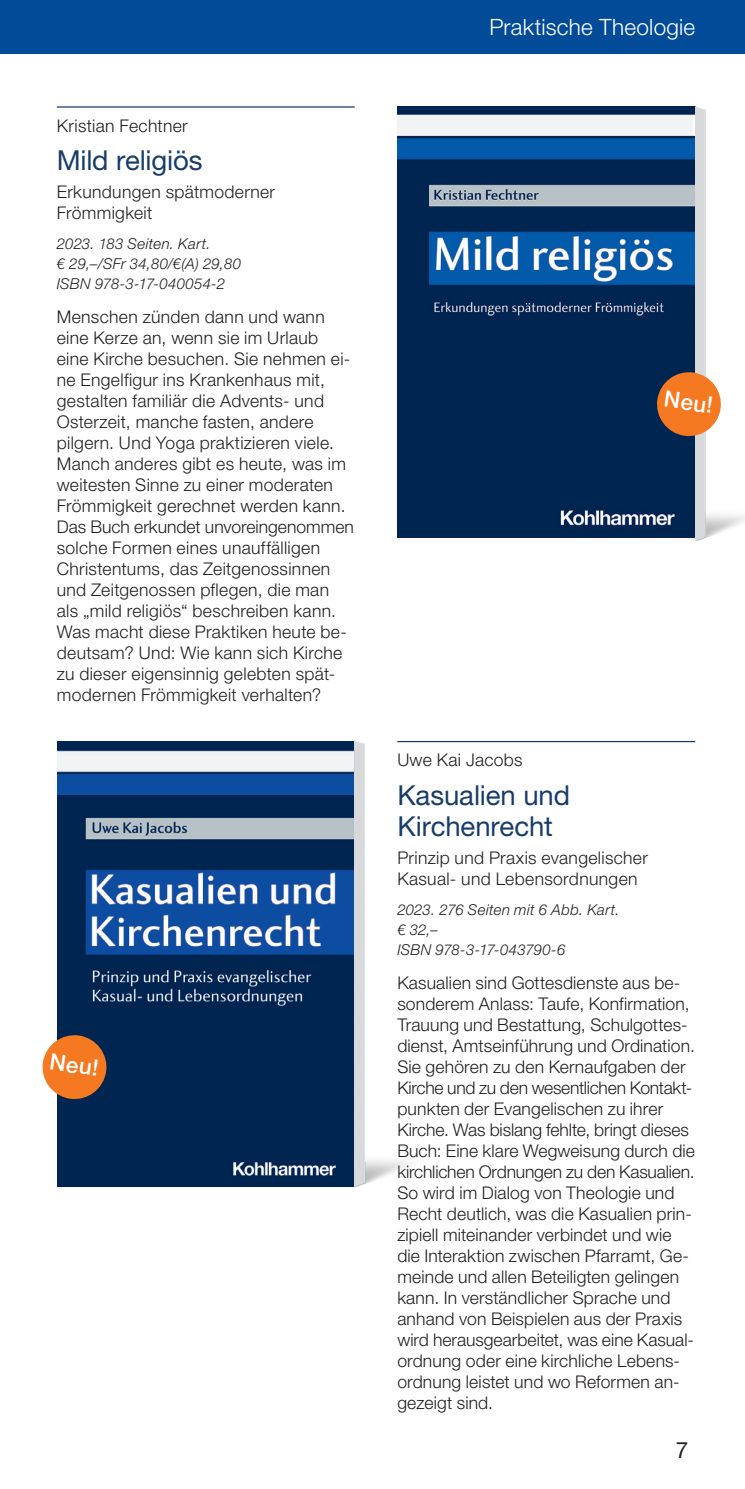
<style>
.page{position:relative;width:745px;height:1489px;background:#fff}
.page>*{position:absolute;margin:0;border:0;box-sizing:border-box;transform-origin:0 0}
.t1{font:27.5px/31.2px "Helvetica Neue LT Pro";letter-spacing:-.005em;color:#173c6a}
.t2{font:300 22.5px "Helvetica Neue LT Pro";letter-spacing:.01em;color:#fff}
.t3{font:500 22.5px "Helvetica Neue LT Pro";color:#fff}
.t4{font:22.5px "Helvetica Neue LT Pro";color:#231f20}
.t5{font:300 17.5px/21px "Helvetica Neue LT Pro";letter-spacing:.01em;color:#231f20}
.t6{font:italic 300 15px/20px "Helvetica Neue LT Pro";letter-spacing:.015em;color:#231f20}
</style>
<div class="page">
<div style="left:0;top:0;width:744px;height:53px;background:#024b99"></div>
<img style="left:397px;top:107px;width:297px;height:431px">
<img style="left:57px;top:741px;width:388px;height:445px">
<hr style="left:57px;top:106px;width:297px;height:2px;background:#173c6a">
<hr style="left:397px;top:741px;width:297px;height:1px;background:#173c6a">
<img style="left:694px;top:106px;width:50px;height:434px">
<div style="left:397px;top:115px;width:295px;height:24px;background:#f2f3f4"></div>
<svg style="left:57px;top:749px;width:297px;height:25px;fill:#f2f3f4"></svg>
<svg style="left:42px;top:1033px;width:66px;height:68px;background:#c87841"></svg>
<svg style="left:654px;top:370px;width:68px;height:68px;background:#c97b46"></svg>
<p class="t5" style="left:57px;top:114px;width:132px">Kristian Fechtner</p>
<h1 class="t1" style="left:57px;top:144px;width:147px">Mild religiös</h1>
<p class="t5" style="left:57px;top:181px;width:220px">Erkundungen spätmoderner<br>Frömmigkeit</p>
<p class="t6" style="left:57px;top:234px;width:186px">2023. 183 Seiten. Kart.<br>€ 29,–/SFr 34,80/€(A) 29,80<br>ISBN 978-3-17-040054-2</p>
<p class="t5" style="left:57px;top:306px;width:298px">Menschen zünden dann und wann eine Kerze an, wenn sie im Urlaub eine Kirche besuchen. Sie nehmen ei&shy;ne Engelfigur ins Krankenhaus mit, gestalten familiär die Advents- und Osterzeit, manche fasten, andere pilgern. Und Yoga praktizieren viele.<br>Manch anderes gibt es heute, was im weitesten Sinne zu einer moderaten Frömmigkeit gerechnet werden kann.<br>Das Buch erkundet unvoreingenommen solche Formen eines unauffälligen Christentums, das Zeitgenossinnen und Zeitgenossen pflegen, die man als „mild religiös“ beschreiben kann.<br>Was macht diese Praktiken heute be&shy;deutsam? Und: Wie kann sich Kirche zu dieser eigensinnig gelebten spät&shy;modernen Frömmigkeit verhalten?</p>
<p class="t3" style="left:52px;top:1047px;width:50px;rotate:8deg">Neu!</p>
<p class="t2" style="left:489px;top:13px;width:207px">Praktische Theologie</p>
<p class="t3" style="left:665px;top:385px;width:50px;rotate:8deg">Neu!</p>
<p class="t5" style="left:397px;top:749px;width:127px">Uwe Kai Jacobs</p>
<h1 class="t1" style="left:397px;top:778px;width:174px">Kasualien und<br>Kirchenrecht</h1>
<p class="t5" style="left:397px;top:846px;width:252px">Prinzip und Praxis evangelischer<br>Kasual- und Lebensordnungen</p>
<p class="t6" style="left:397px;top:899px;width:224px">2023. 276 Seiten mit 6 Abb. Kart. € 32,–<br>ISBN 978-3-17-043790-6</p>
<p class="t5" style="left:397px;top:971px;width:299px">Kasualien sind Gottesdienste aus be&shy;sonderem Anlass: Taufe, Konfirmation, Trauung und Bestattung, Schulgottes&shy;dienst, Amtseinführung und Ordination.<br>Sie gehören zu den Kernaufgaben der Kirche und zu den wesentlichen Kontakt&shy;punkten der Evangelischen zu ihrer Kirche. Was bislang fehlte, bringt dieses Buch: Eine klare Wegweisung durch die kirchlichen Ordnungen zu den Kasualien.<br>So wird im Dialog von Theologie und Recht deutlich, was die Kasualien prin&shy;zipiell miteinander verbindet und wie die Interaktion zwischen Pfarramt, Ge&shy;meinde und allen Beteiligten gelingen kann. In verständlicher Sprache und anhand von Beispielen aus der Praxis wird herausgearbeitet, was eine Kasual&shy;ordnung oder eine kirchliche Lebens&shy;ordnung leistet und wo Reformen an&shy;gezeigt sind.</p>
<p class="t4" style="left:675px;top:1436px;width:14px">7</p>
</div>
